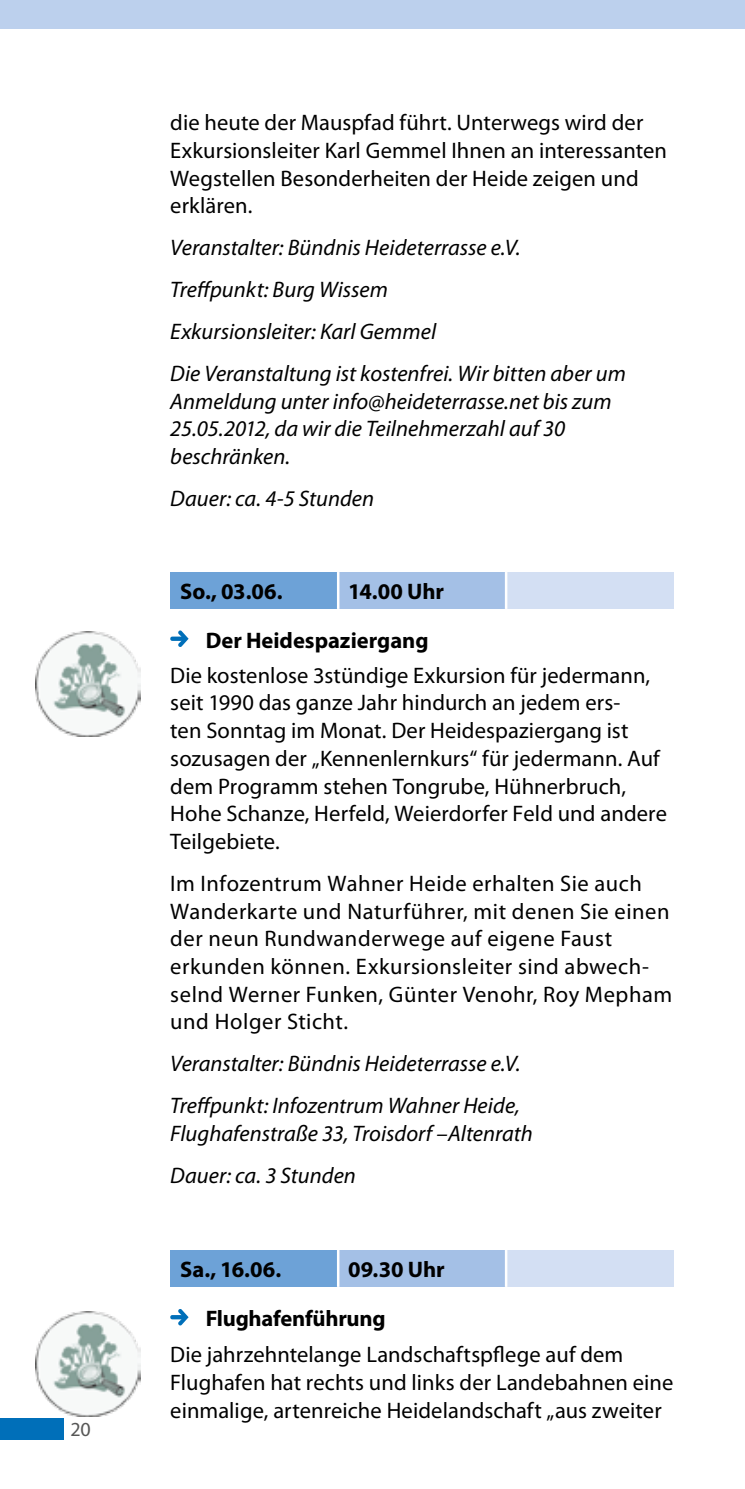
<style>
.page{position:relative;width:745px;height:1489px;background:#fff}
.page>*{position:absolute;margin:0;border:0;box-sizing:border-box;transform-origin:0 0}
.t1{font:22.5px/27.8px "Myriad Pro";letter-spacing:.005em;color:#000}
.t2{font:italic 22.5px/41.8px "Myriad Pro";color:#000}
.t3{font:22.5px/27.8px "Myriad Pro";letter-spacing:.025em;color:#000}
.t4{font:700 22.5px/49px "Myriad Pro";letter-spacing:-.005em;color:#000}
.t5{font:20px "Myriad Pro";color:#575756}
</style>
<div class="page">
<div style="left:0;top:0;width:744px;height:28px;background:#bcd0ed"></div>
<div style="left:0;top:1418px;width:64px;height:21px;background:#006fb9"></div>
<div style="left:170px;top:572px;width:168px;height:37px;background:#6da2d7"></div>
<div style="left:338px;top:572px;width:168px;height:37px;background:#a4c0e6"></div>
<div style="left:506px;top:572px;width:167px;height:37px;background:#d3dff3"></div>
<hr style="left:337px;top:572px;width:2px;height:37px;background:#fff">
<hr style="left:504px;top:572px;width:3px;height:37px;background:#fff">
<svg style="left:170px;top:630px;width:18px;height:17px"></svg>
<div style="left:170px;top:1249px;width:168px;height:37px;background:#6da2d7"></div>
<div style="left:338px;top:1249px;width:168px;height:37px;background:#a4c0e6"></div>
<div style="left:506px;top:1249px;width:167px;height:37px;background:#d3dff3"></div>
<hr style="left:337px;top:1249px;width:2px;height:37px;background:#fff">
<hr style="left:504px;top:1249px;width:3px;height:37px;background:#fff">
<svg style="left:170px;top:1309px;width:18px;height:16px"></svg>
<img style="left:35px;top:631px;width:106px;height:105px">
<img style="left:35px;top:1311px;width:106px;height:105px">
<p class="t5" style="left:70px;top:1416px;width:22px">20</p>
<p class="t1" style="left:170px;top:108px;width:498px">die heute der Mauspfad führt. Unterwegs wird der Exkursionsleiter Karl Gemmel Ihnen an interessanten Wegstellen Besonderheiten der Heide zeigen und erklären.</p>
<p class="t2" style="left:170px;top:226px;width:457px">Veranstalter: Bündnis Heideterrasse e.V.<br>Treffpunkt: Burg Wissem<br>Exkursionsleiter: Karl Gemmel<br>Die Veranstaltung ist kostenfrei. Wir bitten aber um</p>
<p class="t2" style="left:170px;top:387px;width:442px;line-height:27.8px">Anmeldung unter info@heideterrasse.net bis zum<br>25.05.2012, da wir die Teilnehmerzahl auf 30 beschränken.</p>
<p class="t2" style="left:170px;top:477px;width:205px">Dauer: ca. 4-5 Stunden</p>
<p class="t4" style="left:206px;top:566px;width:240px;text-indent:142px">14.00 Uhr<br>Der Heidespaziergang</p>
<p class="t1" style="left:170px;top:661px;width:498px">Die kostenlose 3stündige Exkursion für jedermann, seit 1990 das ganze Jahr hindurch an jedem ers-<br>ten Sonntag im Monat. Der Heidespaziergang ist sozusagen der „Kennenlernkurs“ für jedermann. Auf dem Programm stehen Tongrube, Hühnerbruch, Hohe Schanze, Herfeld, Weierdorfer Feld und andere Teilgebiete.</p>
<p class="t3" style="left:170px;top:869px;width:503px">Im Infozentrum Wahner Heide erhalten Sie auch Wanderkarte und Naturführer, mit denen Sie einen der neun Rundwanderwege auf eigene Faust erkunden können. Exkursionsleiter sind abwech&shy;selnd Werner Funken, Günter Venohr, Roy Mepham und Holger Sticht.</p>
<p class="t2" style="left:170px;top:1042px;width:351px">Veranstalter: Bündnis Heideterrasse e.V.<br>Treffpunkt: Infozentrum Wahner Heide,</p>
<p class="t2" style="left:170px;top:1112px;width:364px">Flughafenstraße 33, Troisdorf –Altenrath<br>Dauer: ca. 3 Stunden</p>
<p class="t4" style="left:180px;top:566px;width:104px">So., 03.06.</p>
<p class="t4" style="left:206px;top:1243px;width:240px;text-indent:142px">09.30 Uhr<br>Flughafenführung</p>
<p class="t1" style="left:170px;top:1339px;width:504px">Die jahrzehntelange Landschaftspflege auf dem<br>Flughafen hat rechts und links der Landebahnen eine einmalige, artenreiche Heidelandschaft „aus zweiter</p>
<p class="t4" style="left:180px;top:1243px;width:102px">Sa., 16.06.</p>
</div>
